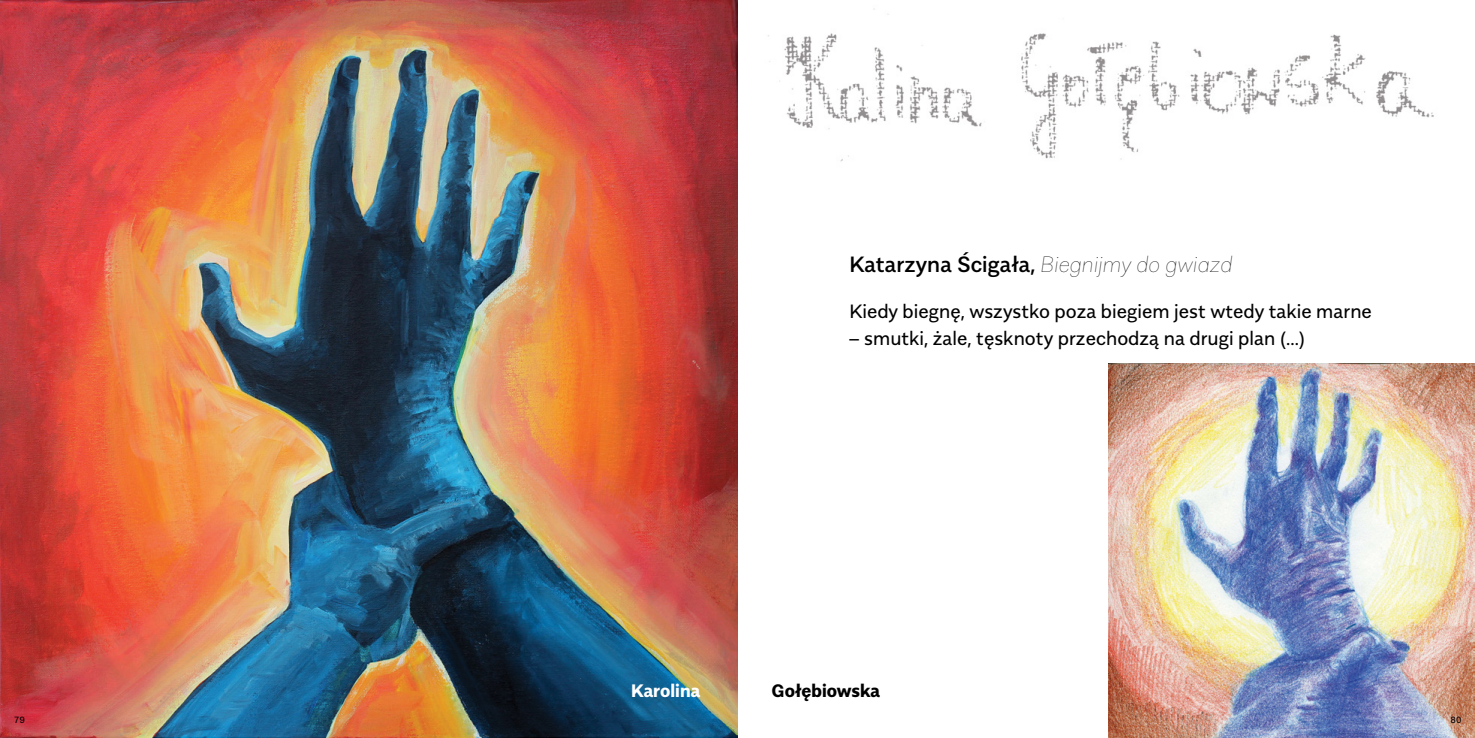
<style>
.page{position:relative;width:1475px;height:738px;background:#fff}
.page>*{position:absolute;margin:0;border:0;box-sizing:border-box;transform-origin:0 0}
.t1{font:500 22px "Alergia Normal";color:#000}
.t2{font:19.2px "Alergia Normal";color:#000}
.t3{font:700 18px "Alergia Normal";color:#000}
.t4{font:700 18px "Alergia Normal";color:#fff}
.t5{font:9px "Alergia Normal";color:#000}
.s1{font-weight:100;font-style:italic}
</style>
<div class="page">
<img style="left:0;top:0;width:737px;height:737px">
<img style="left:768px;top:8px;width:666px;height:154px">
<img style="left:1108px;top:363px;width:366px;height:374px">
<p class="t1" style="left:849px;top:247px;width:384px">Katarzyna Ścigała, <span class="s1">Biegnijmy do gwiazd</span></p>
<p class="t2" style="left:849px;top:296px;width:524px">Kiedy biegnę, wszystko poza biegiem jest wtedy takie marne</p>
<p class="t2" style="left:849px;top:323px;width:457px">– smutki, żale, tęsknoty przechodzą na drugi plan (...)</p>
<p class="t4" style="left:631px;top:676px;width:71px">Karolina</p>
<p class="t3" style="left:771px;top:676px;width:110px">Gołębiowska</p>
<p class="t5" style="left:14px;top:712px;width:12px">79</p>
<p class="t5" style="left:1450px;top:712px;width:12px">80</p>
</div>
